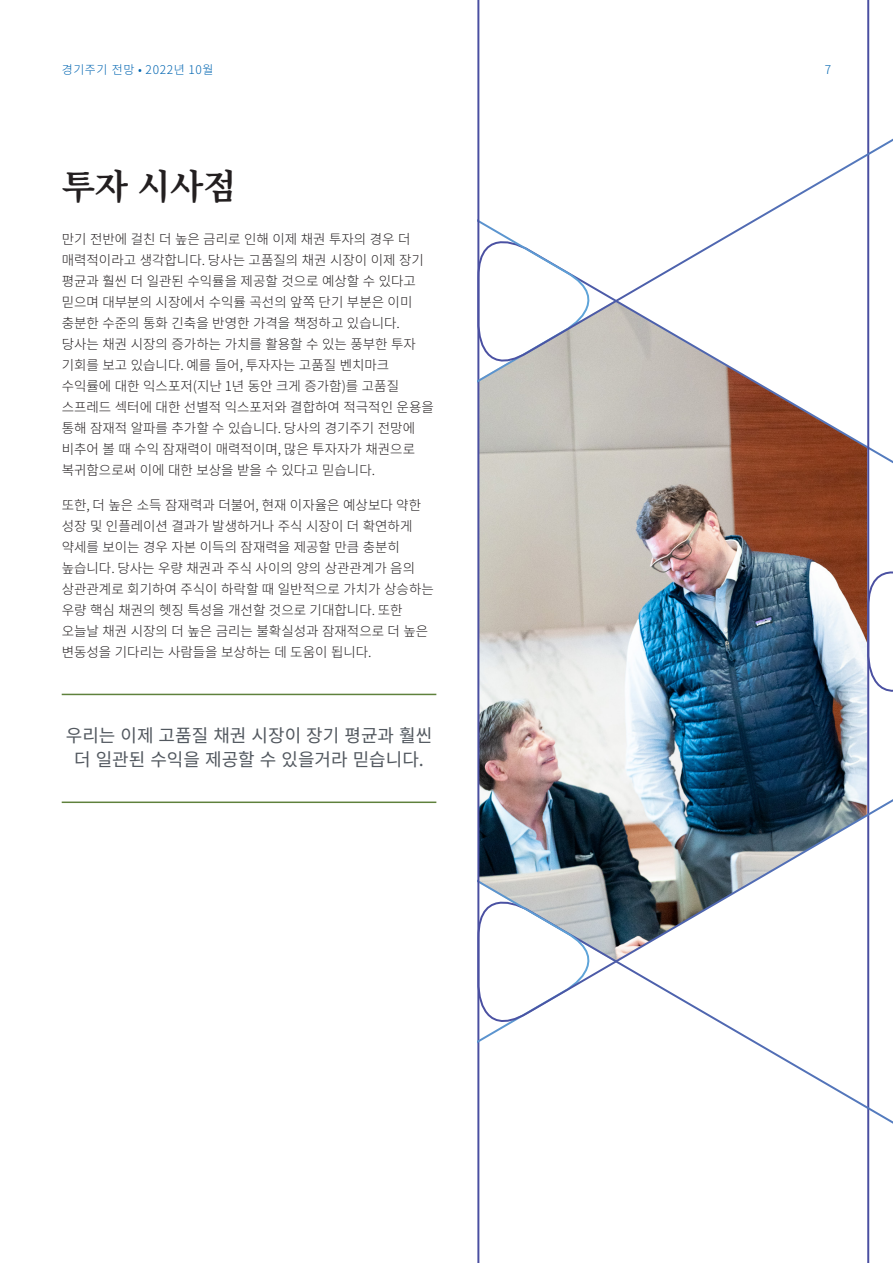
<style>
.page{position:relative;width:893px;height:1263px;background:#fff}
.page>*{position:absolute;margin:0;border:0;box-sizing:border-box;transform-origin:0 0}
.Headline_KR_B_26_31{font:700 34.5px "Noto Serif CJ Kkr";color:#231f20}
.Callout_Body_KR_R_12{font:18px/24px "Noto Sans CJ Kkr";color:#52585f;text-align:center}
.Body_Copy_KR_L_9_14{font:300 13.5px/21px "Noto Sans CJ Kkr";color:#231f20}
.t1{font:300 12px "Noto Sans CJ Kkr";letter-spacing:.05em;color:#0165b1}
</style>
<div class="page">
<svg style="left:477px;top:1041px;width:4px;height:222px"></svg>
<img style="left:477px;top:381px;width:389px;height:660px">
<svg style="left:866px;top:381px;width:27px;height:882px"></svg>
<svg style="left:477px;top:381px;width:139px;height:330px;background:#cdcac5"></svg>
<svg style="left:477px;top:0;width:416px;height:381px"></svg>
<hr style="left:62px;top:801px;width:374px;height:2px;background:#5f813c">
<hr style="left:62px;top:694px;width:374px;height:1px;background:#5f813c">
<p class="t1" style="left:62px;top:63px;width:153px">경기주기 전망 • 2022년 10월</p>
<p class="t1" style="left:825px;top:63px;width:8px">7</p>
<p class="Headline_KR_B_26_31" style="left:62px;top:167px;width:176px">투자 시사점</p>
<p class="Body_Copy_KR_L_9_14" style="left:62px;top:229px;width:374px">만기 전반에 걸친 더 높은 금리로 인해 이제 채권 투자의 경우 더 매력적이라고 생각합니다. 당사는 고품질의 채권 시장이 이제 장기 평균과 훨씬 더 일관된 수익률을 제공할 것으로 예상할 수 있다고 믿으며 대부분의 시장에서 수익률 곡선의 앞쪽 단기 부분은 이미 충분한 수준의 통화 긴축을 반영한 가격을 책정하고 있습니다. 당사는 채권 시장의 증가하는 가치를 활용할 수 있는 풍부한 투자 기회를 보고 있습니다. 예를 들어, 투자자는 고품질 벤치마크 수익률에 대한 익스포저(지난 1년 동안 크게 증가함)를 고품질 스프레드 섹터에 대한 선별적 익스포저와 결합하여 적극적인 운용을 통해 잠재적 알파를 추가할 수 있습니다. 당사의 경기주기 전망에 비추어 볼 때 수익 잠재력이 매력적이며, 많은 투자자가 채권으로 복귀함으로써 이에 대한 보상을 받을 수 있다고 믿습니다.</p>
<p class="Body_Copy_KR_L_9_14" style="left:62px;top:494px;width:374px">또한, 더 높은 소득 잠재력과 더불어, 현재 이자율은 예상보다 약한 성장 및 인플레이션 결과가 발생하거나 주식 시장이 더 확연하게 약세를 보이는 경우 자본 이득의 잠재력을 제공할 만큼 충분히 높습니다. 당사는 우량 채권과 주식 사이의 양의 상관관계가 음의 상관관계로 회기하여 주식이 하락할 때 일반적으로 가치가 상승하는 우량 핵심 채권의 헷징 특성을 개선할 것으로 기대합니다. 또한 오늘날 채권 시장의 더 높은 금리는 불확실성과 잠재적으로 더 높은 변동성을 기다리는 사람들을 보상하는 데 도움이 됩니다.</p>
<p class="Callout_Body_KR_R_12" style="left:66px;top:724px;width:368px">우리는 이제 고품질 채권 시장이 장기 평균과 훨씬 더 일관된 수익을 제공할 수 있을거라 믿습니다.</p>
</div>
